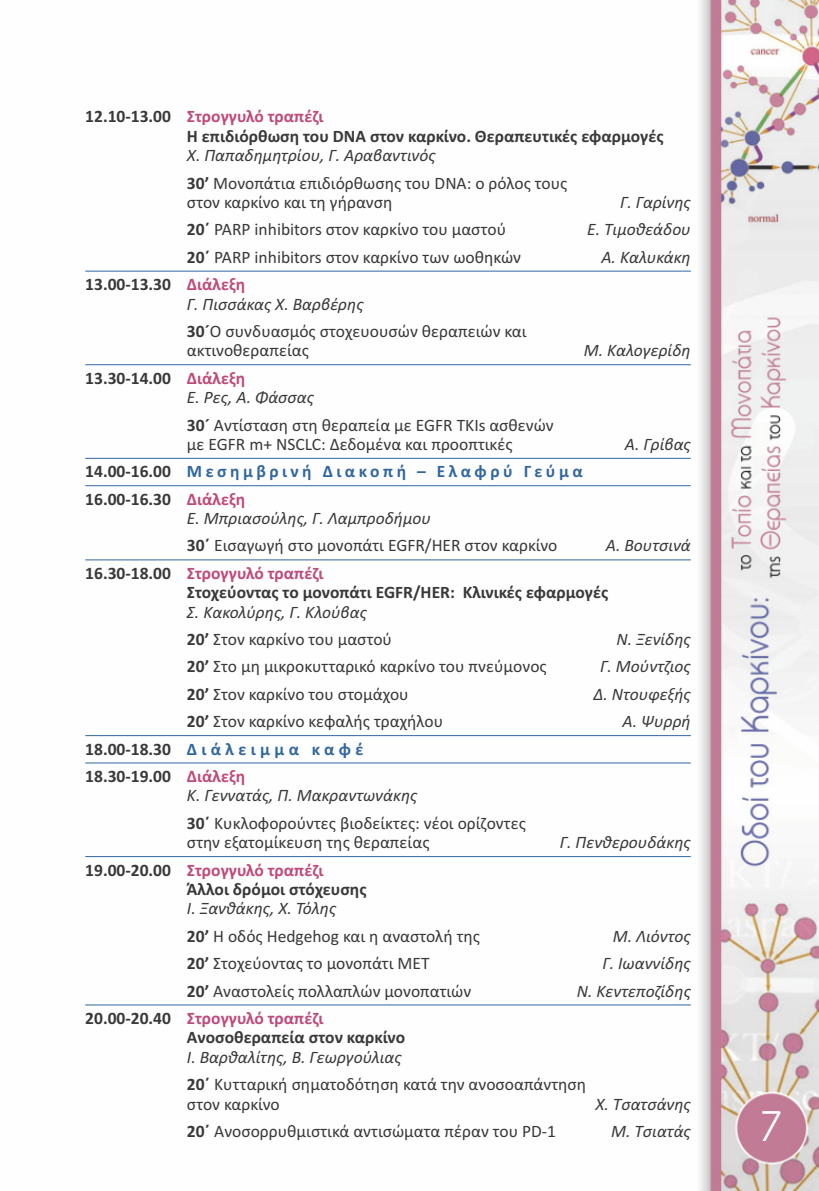
<style>
.page{position:relative;width:819px;height:1191px;background:#fff}
.page>*{position:absolute;margin:0;border:0;box-sizing:border-box;transform-origin:0 0}
.t1{font:42px "PF Universal";color:#fff}
.t2{font:17.5px/27.3px "Calibri";color:#39383a}
.t3{font:700 17.5px/19.4px "Calibri";color:#39383a}
.t4{font:italic 17.5px/19.4px "Calibri";color:#39383a}
.t5{font:700 17.5px/27.3px "Calibri";letter-spacing:.2em;color:#3167a0}
.s1{color:#be4b7b}
.s2{font-style:italic}
.s3{font-weight:700}
.s4{font-weight:700;font-style:normal}
.s5{font-weight:700;font-style:normal;color:#be4b7b}
.s6{color:#39383a}
.s7{font-style:normal}
.s8{color:#3167a0}
</style>
<div class="page">
<img style="left:85px;top:0;width:734px;height:1191px">
<hr style="left:85px;top:271px;width:605px;height:1px;background:#3167a0">
<hr style="left:85px;top:364px;width:605px;height:1px;background:#3167a0">
<hr style="left:85px;top:458px;width:605px;height:1px;background:#3167a0">
<hr style="left:85px;top:485px;width:605px;height:1px;background:#3167a0">
<hr style="left:85px;top:559px;width:605px;height:1px;background:#3167a0">
<hr style="left:85px;top:735px;width:605px;height:1px;background:#3167a0">
<hr style="left:85px;top:762px;width:605px;height:1px;background:#3167a0">
<hr style="left:85px;top:856px;width:605px;height:1px;background:#3167a0">
<hr style="left:85px;top:1004px;width:605px;height:1px;background:#3167a0">
<p class="t3" style="left:187px;top:107px;width:478px;text-indent:-102px">12.10-13.00 <span class="s1">Στρογγυλό τραπέζι<br></span>Η επιδιόρθωση του DNA στον καρκίνο. Θεραπευτικές εφαρμογές</p>
<p class="t2" style="left:187px;top:143px;width:382px"><span class="s2">Χ. Παπαδημητρίου, Γ. Αραβαντινός<br></span><span class="s3">30’</span> Μονοπάτια επιδιόρθωσης του DNA: ο ρόλος τους</p>
<p class="t2" style="left:187px;top:190px;width:207px">στον καρκίνο και τη γήρανση</p>
<p class="t4" style="left:620px;top:192px;width:72px">Γ. Γαρίνης</p>
<p class="t2" style="left:187px;top:217px;width:321px"><span class="s3">20΄</span> PARP inhibitors στον καρκίνο του μαστού</p>
<p class="t4" style="left:587px;top:220px;width:105px">Ε. Τιμοθεάδου</p>
<p class="t2" style="left:187px;top:245px;width:335px"><span class="s3">20΄</span> PARP inhibitors στον καρκίνο των ωοθηκών</p>
<p class="t4" style="left:601px;top:247px;width:91px">Α. Καλυκάκη</p>
<p class="t4" style="left:187px;top:274px;width:178px;text-indent:-102px"><span class="s4">13.00-13.30</span> <span class="s5">Διάλεξη<br></span>Γ. Πισσάκας Χ. Βαρβέρης</p>
<p class="t2" style="left:187px;top:323px;width:341px;line-height:19.4px"><span class="s3">30´</span>Ο συνδυασμός στοχευουσών θεραπειών και ακτινοθεραπείας</p>
<p class="t4" style="left:583px;top:340px;width:108px">Μ. Καλογερίδη</p>
<p class="t4" style="left:187px;top:368px;width:128px;text-indent:-102px"><span class="s4">13.30-14.00</span> <span class="s5">Διάλεξη<br></span>Ε. Ρες, Α. Φάσσας</p>
<p class="t2" style="left:187px;top:416px;width:368px;line-height:19.4px"><span class="s3">30´</span> Αντίσταση στη θεραπεία με EGFR TKIs ασθενών με EGFR m+ NSCLC: Δεδομένα και προοπτικές</p>
<p class="t4" style="left:625px;top:434px;width:67px">Α. Γρίβας</p>
<p class="t5" style="left:85px;top:457px;width:499px"><span class="s6">14.00-16.00</span> Μεσημβρινή Διακοπή – Ελαφρύ Γεύμα<br><span class="s6">16.00-16.30</span> <span class="s1">Διάλεξη</span></p>
<p class="t2" style="left:187px;top:506px;width:372px"><span class="s2">Ε. Μπριασούλης, Γ. Λαμπροδήμου<br></span><span class="s3">30΄</span> Εισαγωγή στο μονοπάτι EGFR/HER στον καρκίνο</p>
<p class="t4" style="left:605px;top:536px;width:86px">A. Βουτσινά</p>
<p class="t3" style="left:187px;top:563px;width:423px;text-indent:-102px">16.30-18.00 <span class="s1">Στρογγυλό τραπέζι<br></span>Στοχεύοντας το μονοπάτι EGFR/HER: Κλινικές εφαρμογές</p>
<p class="t4" style="left:187px;top:598px;width:207px;line-height:27.3px">Σ. Κακολύρης, Γ. Κλούβας<br><span class="s4">20’</span> <span class="s7">Στον καρκίνο του μαστού</span></p>
<p class="t4" style="left:616px;top:629px;width:76px">Ν. Ξενίδης</p>
<p class="t2" style="left:187px;top:654px;width:361px"><span class="s3">20’</span> Στο μη μικροκυτταρικό καρκίνο του πνεύμoνος</p>
<p class="t4" style="left:600px;top:656px;width:92px">Γ. Μούντζιος</p>
<p class="t2" style="left:187px;top:682px;width:223px"><span class="s3">20’</span> Στον καρκίνο του στομάχου</p>
<p class="t4" style="left:593px;top:684px;width:99px">Δ. Ντουφεξής</p>
<p class="t2" style="left:187px;top:709px;width:258px"><span class="s3">20’</span> Στον καρκίνο κεφαλής τραχήλου</p>
<p class="t4" style="left:622px;top:711px;width:70px">A. Ψυρρή</p>
<p class="t3" style="left:85px;top:735px;width:279px;line-height:27.3px">18.00-18.30 <span class="s8">Διάλειμμα καφέ<br></span>18.30-19.00 <span class="s1">Διάλεξη</span></p>
<p class="t2" style="left:187px;top:783px;width:340px"><span class="s2">K. Γεννατάς, Π. Μακραντωνάκης<br></span><span class="s3">30΄</span> Κυκλοφορούντες βιοδείκτες: νέοι ορίζοντες</p>
<p class="t2" style="left:187px;top:830px;width:244px">στην εξατομίκευση της θεραπείας</p>
<p class="t4" style="left:560px;top:832px;width:132px">Γ. Πενθερουδάκης</p>
<p class="t3" style="left:187px;top:859px;width:181px;text-indent:-102px">19.00-20.00 <span class="s1">Στρογγυλό τραπέζι<br></span>Άλλοι δρόμοι στόχευσης</p>
<p class="t2" style="left:187px;top:896px;width:295px"><span class="s2">Ι. Ξανθάκης, Χ. Τόλης<br></span><span class="s3">20’</span> Η οδός Hedgehog και η αναστολή της</p>
<p class="t4" style="left:612px;top:926px;width:80px">Μ. Λιόντος</p>
<p class="t2" style="left:187px;top:951px;width:244px"><span class="s3">20’</span> Στοχεύοντας το μονοπάτι MET</p>
<p class="t4" style="left:602px;top:953px;width:90px">Γ. Ιωαννίδης</p>
<p class="t2" style="left:187px;top:978px;width:286px"><span class="s3">20’</span> Αναστολείς πολλαπλών μονοπατιών</p>
<p class="t4" style="left:576px;top:980px;width:116px">N. Κεντεποζίδης</p>
<p class="t3" style="left:187px;top:1008px;width:220px;text-indent:-102px">20.00-20.40 <span class="s1">Στρογγυλό τραπέζι<br></span>Ανοσοθεραπεία στον καρκίνο</p>
<p class="t2" style="left:187px;top:1044px;width:401px"><span class="s2">Ι. Βαρθαλίτης, Β. Γεωργούλιας<br></span><span class="s3">20΄</span> Κυτταρική σηματοδότηση κατά την ανοσοαπάντηση</p>
<p class="t2" style="left:187px;top:1091px;width:94px">στον καρκίνο</p>
<p class="t4" style="left:595px;top:1093px;width:97px">Χ. Τσατσάνης</p>
<p class="t2" style="left:187px;top:1119px;width:371px"><span class="s3">20΄</span> Ανοσορρυθμιστικά αντισώματα πέραν του PD-1</p>
<p class="t4" style="left:611px;top:1121px;width:81px">Μ. Τσιατάς</p>
<h1 class="t1" style="left:760px;top:1101px;width:24px">7</h1>
</div>
